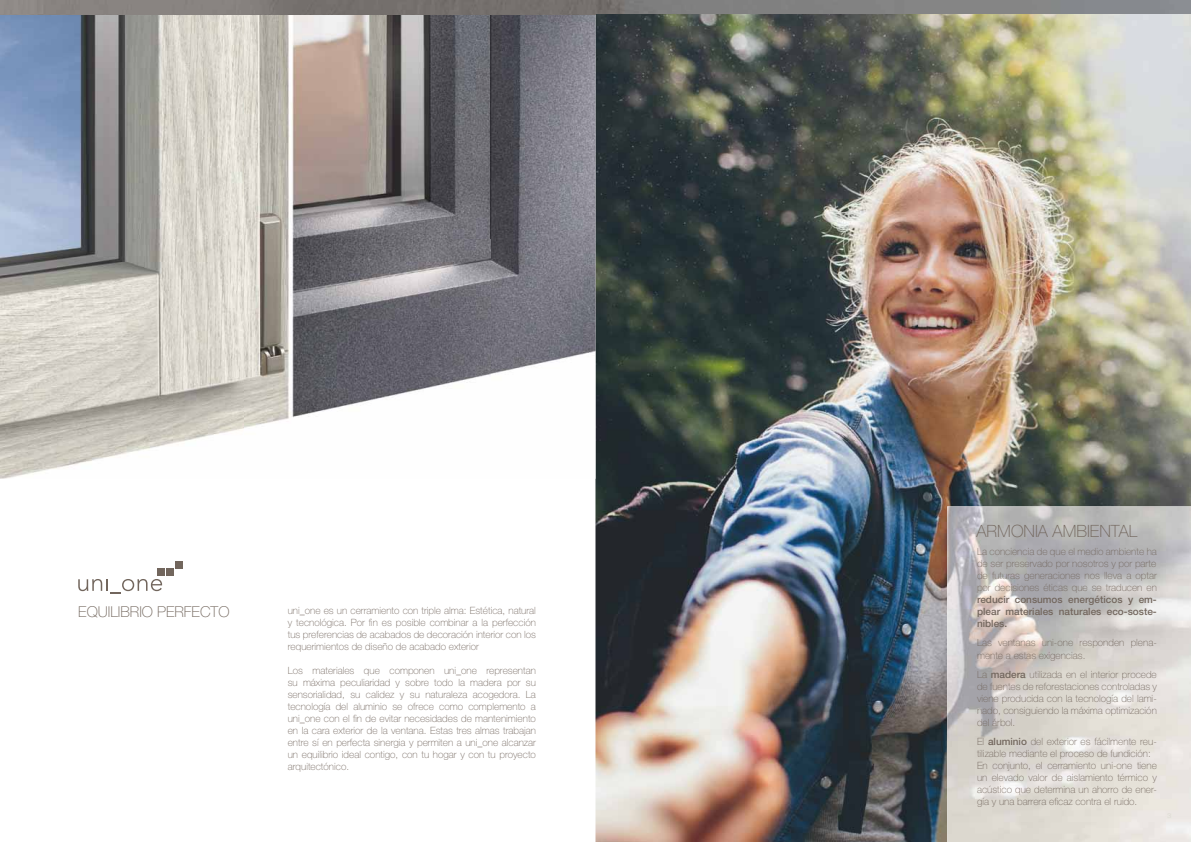
<style>
.page{position:relative;width:1191px;height:842px;background:#fff}
.page>*{position:absolute;margin:0;border:0;box-sizing:border-box;transform-origin:0 0}
.t1{font:100 16.9px "Helvetica Neue LT Std";color:#72665d}
.t2{font:100 15px "Helvetica Neue LT Std";color:#72665d}
.t3{font:100 10px/12px "Helvetica Neue LT Std";color:#73665e;text-align:justify}
.t4{font:100 10px/12px "Helvetica Neue LT Std";color:#72665d;text-align:justify}
.t5{font:500 10px/12px "Helvetica Neue LT Std";color:#72665d;text-align:justify}
.s1{font-weight:500}
</style>
<div class="page">
<img style="left:595px;top:14px;width:596px;height:828px">
<img style="left:0;top:15px;width:595px;height:464px">
<img style="left:0;top:14px;width:595px;height:1px">
<img style="left:947px;top:506px;width:244px;height:336px">
<svg style="left:1167px;top:814px;width:4px;height:4px"></svg>
<img style="left:0;top:0;width:1191px;height:14px">
<svg style="left:78px;top:579px;width:84px;height:15px"></svg>
<div style="left:158px;top:569px;width:7px;height:7px;background:#72665d"></div>
<div style="left:166px;top:569px;width:7px;height:7px;background:#72665d"></div>
<div style="left:175px;top:561px;width:7px;height:8px;background:#72665d"></div>
<h2 class="t2" style="left:78px;top:607px;width:153px">EQUILIBRIO PERFECTO</h2>
<p class="t3" style="left:288px;top:605px;width:250px">uni_one es un cerramiento con triple alma: Estética, natural y tecnológica. Por fin es posible combinar a la perfección tus preferencias de acabados de decoración interior con los requerimientos de diseño de acabado exterior</p>
<p class="t3" style="left:288px;top:665px;width:250px">Los materiales que componen uni_one representan su máxima peculiaridad y sobre todo la madera por su sensorialidad, su calidez y su naturaleza acogedora. La tecnología del aluminio se ofrece como complemento a uni_one con el fin de evitar necesidades de mantenimiento en la cara exterior de la ventana. Estas tres almas trabajan entre sí en perfecta sinergia y permiten a uni_one alcanzar un equilibrio ideal contigo, con tu hogar y con tu proyecto arquitectónico.</p>
<h1 class="t1" style="left:976px;top:524px;width:162px">ARMONIA AMBIENTAL</h1>
<p class="t4" style="left:977px;top:547px;width:181px">La conciencia de que el medio ambiente ha de ser preservado por nosotros y por parte de futuras generaciones nos lleva a optar por decisiones éticas que se traducen en</p>
<p class="t5" style="left:977px;top:595px;width:181px">reducir consumos energéticos y em&shy;plear materiales naturales eco-soste&shy;nibles.</p>
<p class="t4" style="left:977px;top:638px;width:181px">Las ventanas uni-one responden plena&shy;mente a estas exigencias.</p>
<p class="t4" style="left:977px;top:669px;width:181px">La <span class="s1">madera</span> utilizada en el interior procede de fuentes de reforestaciones controladas y viene producida con la tecnología del lami&shy;nado, consiguiendo la máxima optimización del árbol.</p>
<p class="t4" style="left:977px;top:736px;width:181px;text-align:left">El <span class="s1">aluminio</span> del exterior es fácilmente reu&shy;tilizable mediante el proceso de fundición:<br>En conjunto, el cerramiento uni-one tiene un elevado valor de aislamiento térmico y acústico que determina un ahorro de ener&shy;gía y una barrera eficaz contra el ruido.</p>
</div>
